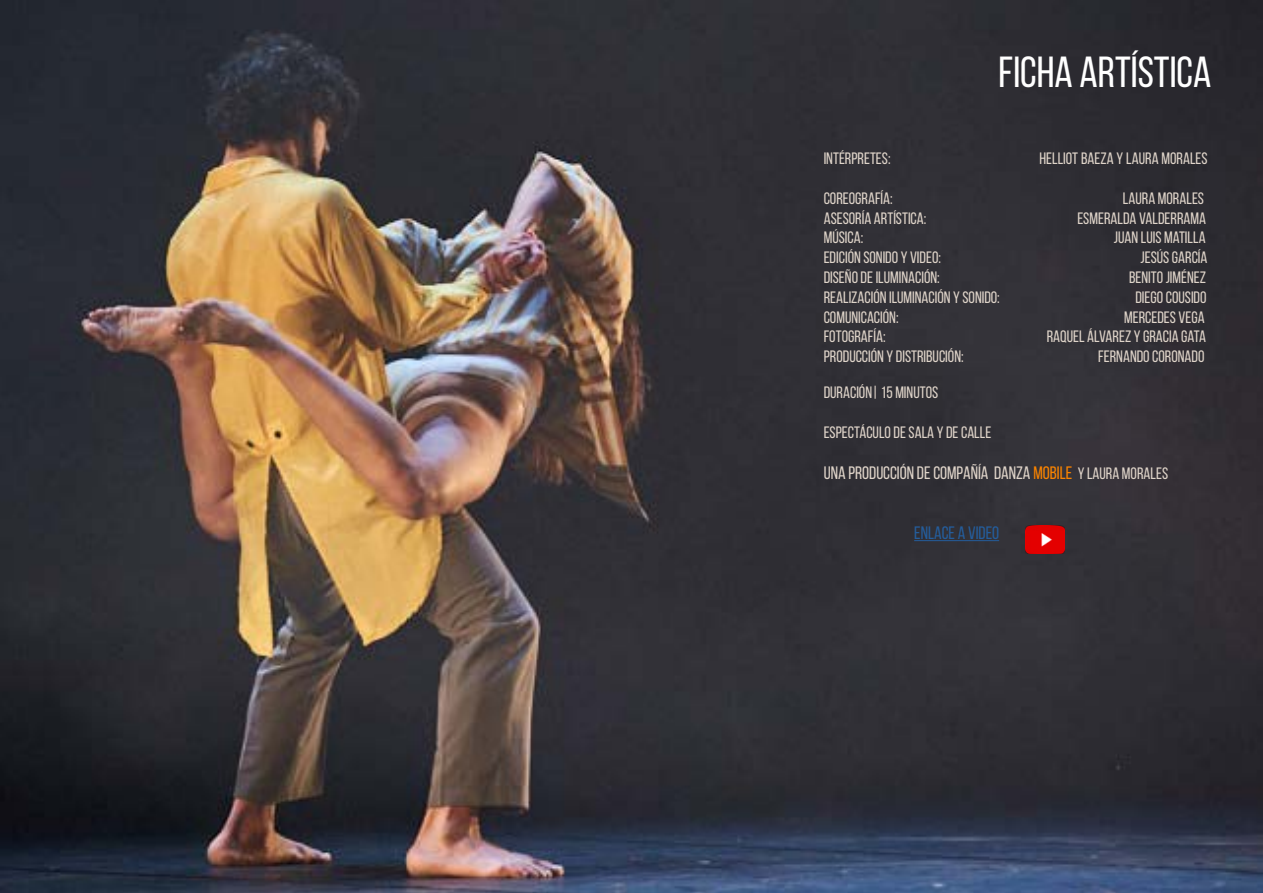
<style>
.page{position:relative;width:1263px;height:893px;background:#fff}
.page>*{position:absolute;margin:0;border:0;box-sizing:border-box;transform-origin:0 0}
.t1{font:43.5px "Bebas Neue";color:#fff}
.t2{font:18px "Bebas Neue";color:#dfd4c9}
.t3{font:18px "Bebas Neue";color:#245d9c}
.t4{font:16.5px "Bebas Neue";color:#dfd4c9}
.s1{color:#f98300}
.s2{font-size:16.5px}
</style>
<div class="page">
<img style="left:0;top:0;width:1263px;height:893px">
<hr style="left:914px;top:540px;width:85px;height:1px;background:#245d9c">
<img style="left:1025px;top:525px;width:40px;height:29px">
<h1 class="t1" style="left:998px;top:48px;width:214px">FICHA ARTÍSTICA</h1>
<p class="t4" style="left:824px;top:149px;width:68px">INTÉRPRETES:</p>
<p class="t4" style="left:1039px;top:149px;width:170px">HELLIOT BAEZA Y LAURA MORALES</p>
<p class="t4" style="left:824px;top:189px;width:71px">COREOGRAFÍA:</p>
<p class="t4" style="left:1123px;top:189px;width:83px">LAURA MORALES</p>
<p class="t4" style="left:824px;top:209px;width:104px">ASESORÍA ARTÍSTICA:</p>
<p class="t4" style="left:1077px;top:209px;width:130px">ESMERALDA VALDERRAMA</p>
<p class="t4" style="left:824px;top:229px;width:41px">MÚSICA:</p>
<p class="t4" style="left:1114px;top:229px;width:93px">JUAN LUIS MATILLA</p>
<p class="t4" style="left:824px;top:248px;width:119px">EDICIÓN SONIDO Y VIDEO:</p>
<p class="t4" style="left:1140px;top:248px;width:68px">JESÚS GARCÍA</p>
<p class="t4" style="left:824px;top:268px;width:118px">DISEÑO DE ILUMINACIÓN:</p>
<p class="t4" style="left:1129px;top:268px;width:79px">BENITO JIMÉNEZ</p>
<p class="t4" style="left:824px;top:288px;width:178px">REALIZACIÓN ILUMINACIÓN Y SONIDO:</p>
<p class="t4" style="left:1135px;top:288px;width:73px">DIEGO COUSIDO</p>
<p class="t4" style="left:824px;top:308px;width:76px">COMUNICACIÓN:</p>
<p class="t4" style="left:1124px;top:308px;width:82px">MERCEDES VEGA</p>
<p class="t4" style="left:824px;top:328px;width:63px">FOTOGRAFÍA:</p>
<p class="t4" style="left:1047px;top:328px;width:161px">RAQUEL ÁLVAREZ Y GRACIA GATA</p>
<p class="t4" style="left:824px;top:347px;width:141px">PRODUCCIÓN Y DISTRIBUCIÓN:</p>
<p class="t4" style="left:1098px;top:347px;width:108px">FERNANDO CORONADO</p>
<p class="t4" style="left:824px;top:383px;width:116px">DURACIÓN| 15 MINUTOS</p>
<p class="t4" style="left:824px;top:423px;width:169px">ESPECTÁCULO DE SALA Y DE CALLE</p>
<p class="t2" style="left:824px;top:463px;width:346px">UNA PRODUCCIÓN DE COMPAÑÍA DANZA <span class="s1">MOBILE</span> <span class="s2">Y LAURA MORALES</span></p>
<p class="t3" style="left:914px;top:523px;width:86px">ENLACE A VIDEO</p>
</div>
